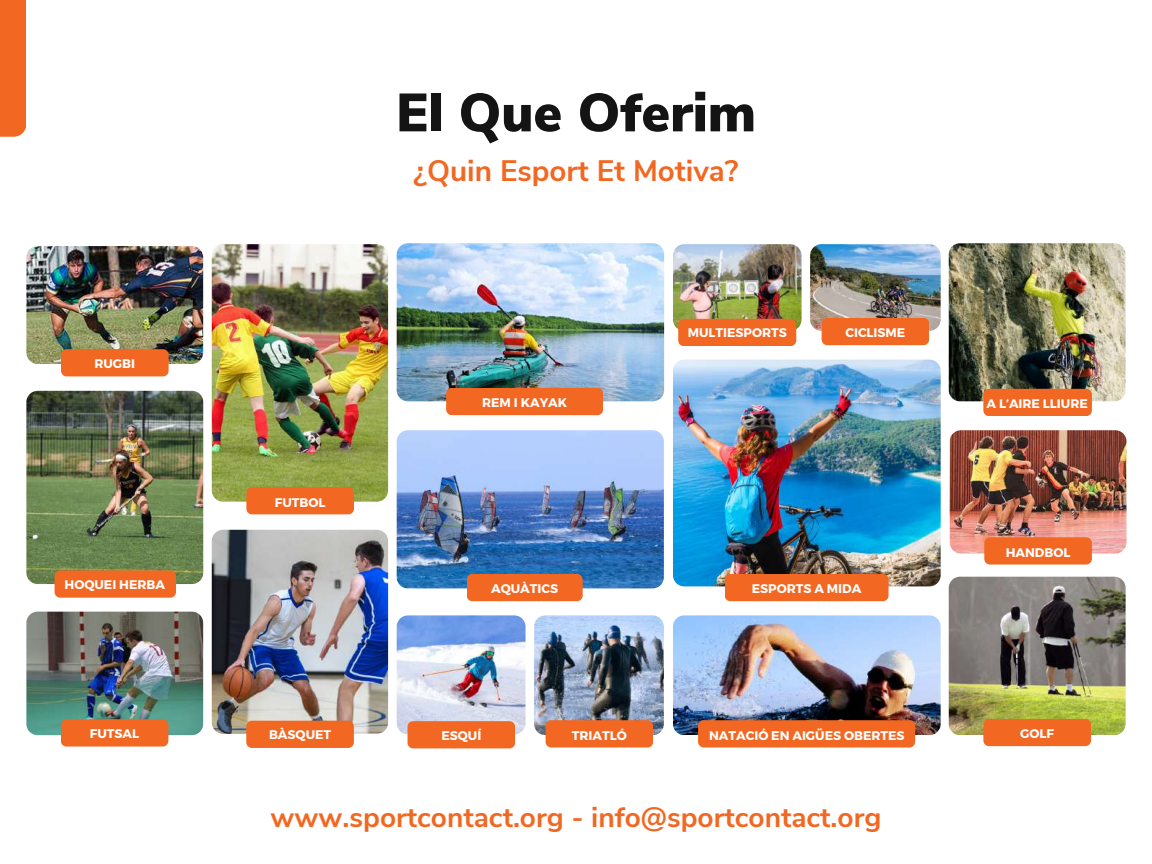
<style>
.page{position:relative;width:1152px;height:864px;background:#fff}
.page>*{position:absolute;margin:0;border:0;box-sizing:border-box;transform-origin:0 0}
.t1{font:900 53.7px "Nunito Sans";color:#141414}
.t2{font:700 29.55px "Nunito Sans";color:#f26721}
.t3{font:700 28.05px "Nunito Sans";color:#f26721}
.t4{font:700 12.45px "Montserrat";color:#fff}
</style>
<div class="page">
<img style="left:212px;top:244px;width:176px;height:258px;border-radius:11px">
<div style="left:246px;top:487px;width:108px;height:27px;background:#f26721;border-radius:6px"></div>
<img style="left:26px;top:246px;width:177px;height:118px;border-radius:11px">
<div style="left:61px;top:349px;width:108px;height:27px;background:#f26721;border-radius:6px"></div>
<img style="left:673px;top:615px;width:268px;height:120px;border-radius:11px">
<div style="left:698px;top:720px;width:217px;height:27px;background:#f26721;border-radius:6px"></div>
<img style="left:26px;top:391px;width:177px;height:193px;border-radius:11px">
<div style="left:55px;top:570px;width:121px;height:28px;background:#f26721;border-radius:6px"></div>
<img style="left:673px;top:244px;width:128px;height:87px;border-radius:11px">
<div style="left:678px;top:319px;width:118px;height:27px;background:#f26721;border-radius:6px"></div>
<img style="left:810px;top:244px;width:131px;height:87px;border-radius:11px">
<div style="left:822px;top:318px;width:107px;height:27px;background:#f26721;border-radius:6px"></div>
<img style="left:26px;top:612px;width:177px;height:123px;border-radius:11px">
<div style="left:61px;top:719px;width:107px;height:28px;background:#f26721;border-radius:6px"></div>
<img style="left:949px;top:243px;width:176px;height:158px;border-radius:11px">
<div style="left:983px;top:389px;width:109px;height:27px;background:#f26721;border-radius:6px"></div>
<img style="left:949px;top:577px;width:176px;height:158px;border-radius:11px">
<div style="left:983px;top:719px;width:108px;height:27px;background:#f26721;border-radius:6px"></div>
<img style="left:397px;top:615px;width:129px;height:119px;border-radius:11px">
<div style="left:408px;top:721px;width:107px;height:27px;background:#f26721;border-radius:6px"></div>
<img style="left:534px;top:615px;width:129px;height:120px;border-radius:11px">
<div style="left:546px;top:720px;width:107px;height:27px;background:#f26721;border-radius:6px"></div>
<img style="left:212px;top:530px;width:176px;height:203px;border-radius:11px">
<div style="left:246px;top:721px;width:108px;height:27px;background:#f26721;border-radius:6px"></div>
<img style="left:397px;top:430px;width:266px;height:158px;border-radius:11px">
<div style="left:467px;top:574px;width:116px;height:27px;background:#f26721;border-radius:6px"></div>
<img style="left:673px;top:360px;width:268px;height:226px;border-radius:11px">
<div style="left:725px;top:574px;width:163px;height:27px;background:#f26721;border-radius:6px"></div>
<img style="left:397px;top:243px;width:267px;height:158px;border-radius:11px">
<div style="left:446px;top:388px;width:157px;height:27px;background:#f26721;border-radius:6px"></div>
<div style="left:0;top:0;width:26px;height:137px;background:#f26721"></div>
<img style="left:950px;top:430px;width:176px;height:124px;border-radius:11px">
<div style="left:984px;top:537px;width:108px;height:28px;background:#f26721;border-radius:6px"></div>
<p class="t4" style="left:94px;top:355px;width:42px">RUGBI</p>
<p class="t4" style="left:65px;top:576px;width:102px">HOQUEI HERBA</p>
<p class="t4" style="left:90px;top:725px;width:51px">FUTSAL</p>
<h1 class="t1" style="left:396px;top:77px;width:361px">El Que Oferim</h1>
<h2 class="t2" style="left:413px;top:152px;width:327px">¿Quin Esport Et Motiva?</h2>
<p class="t4" style="left:275px;top:494px;width:52px">FUTBOL</p>
<p class="t4" style="left:482px;top:395px;width:86px">REM I KAYAK</p>
<p class="t4" style="left:688px;top:325px;width:101px">MULTIESPORTS</p>
<p class="t4" style="left:845px;top:325px;width:61px">CICLISME</p>
<p class="t4" style="left:491px;top:581px;width:69px">AQUÀTICS</p>
<p class="t4" style="left:752px;top:581px;width:111px">ESPORTS A MIDA</p>
<p class="t4" style="left:987px;top:396px;width:103px">A L’AIRE LLIURE</p>
<p class="t4" style="left:1006px;top:544px;width:66px">HANDBOL</p>
<p class="t4" style="left:269px;top:727px;width:64px">BÀSQUET</p>
<p class="t4" style="left:441px;top:727px;width:41px">ESQUÍ</p>
<p class="t4" style="left:572px;top:727px;width:56px">TRIATLÓ</p>
<p class="t4" style="left:1020px;top:726px;width:35px">GOLF</p>
<p class="t4" style="left:709px;top:727px;width:197px">NATACIÓ EN AIGÜES OBERTES</p>
<h3 class="t3" style="left:271px;top:799px;width:612px">www.sportcontact.org - info@sportcontact.org</h3>
</div>
